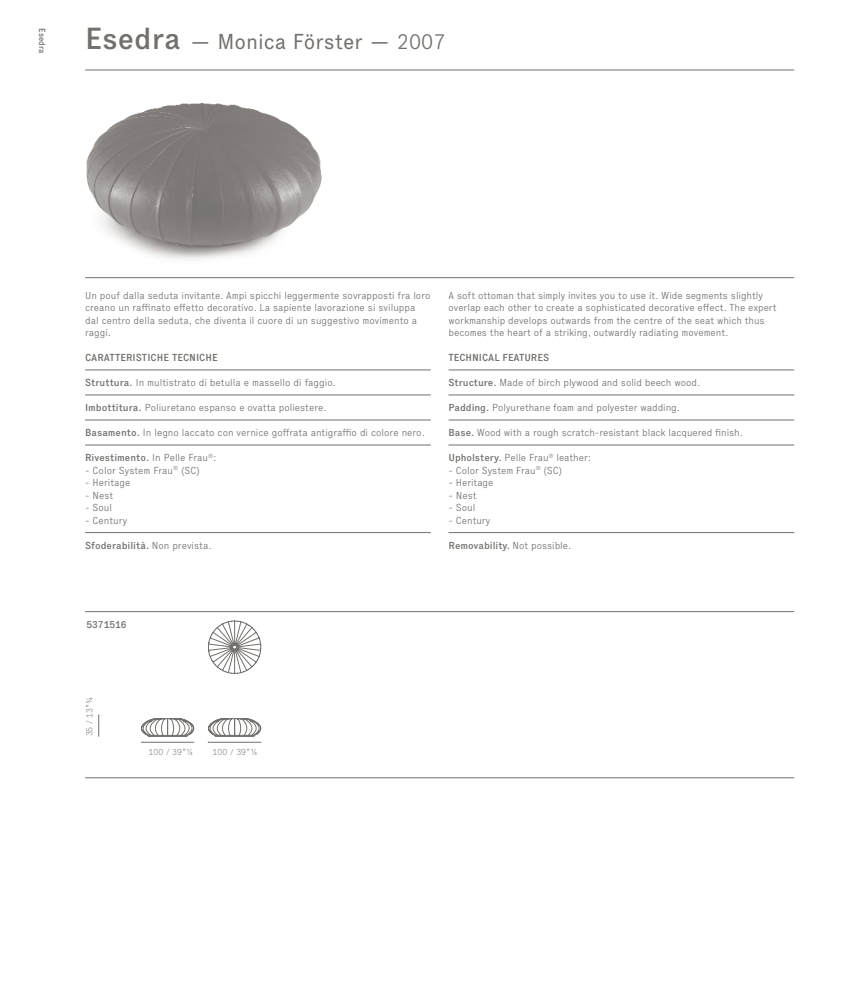
<style>
.page{position:relative;width:851px;height:993px;background:#fff}
.page>*{position:absolute;margin:0;border:0;box-sizing:border-box;transform-origin:0 0}
.t1{font:21.25px "Executive";color:#73706d}
.t2{font:300 10px/12.5px "Executive";letter-spacing:-.005em;color:#73706d}
.t3{font:500 10px "Executive";color:#73706d}
.t4{font:100 8.75px "Executive";color:#73706d}
.t5{font:500 8.75px "Executive";letter-spacing:-.005em;color:#73706d;scale:.9 1}
.s1{font-weight:500;font-size:30px}
.s2{font-weight:300}
.s3{font-weight:500}
</style>
<div class="page">
<hr style="left:85px;top:70px;width:709px;height:1px;background:#73706d">
<hr style="left:85px;top:277px;width:709px;height:1px;background:#73706d">
<hr style="left:85px;top:611px;width:709px;height:1px;background:#73706d">
<hr style="left:85px;top:777px;width:709px;height:1px;background:#73706d">
<hr style="left:85px;top:369px;width:346px;height:1px;background:#73706d">
<hr style="left:85px;top:394px;width:346px;height:1px;background:#73706d">
<hr style="left:85px;top:419px;width:346px;height:1px;background:#73706d">
<hr style="left:85px;top:444px;width:346px;height:1px;background:#73706d">
<hr style="left:85px;top:532px;width:346px;height:1px;background:#73706d">
<hr style="left:448px;top:369px;width:346px;height:1px;background:#73706d">
<hr style="left:448px;top:394px;width:346px;height:1px;background:#73706d">
<hr style="left:448px;top:419px;width:346px;height:1px;background:#73706d">
<hr style="left:448px;top:444px;width:346px;height:1px;background:#73706d">
<hr style="left:448px;top:532px;width:346px;height:1px;background:#73706d">
<svg style="left:98px;top:714px;width:1px;height:22px"></svg>
<svg style="left:141px;top:620px;width:120px;height:122px"></svg>
<img style="left:86px;top:102px;width:236px;height:158px">
<p class="t5" style="left:48px;top:28px;width:29px;rotate:90deg">Esedra</p>
<h1 class="t1" style="left:85px;top:29px;width:362px"><span class="s1">Esedra</span> — Monica Förster — <span class="s2">2007</span></h1>
<p class="t2" style="left:85px;top:289px;width:347px">Un pouf dalla seduta invitante. Ampi spicchi leggermente sovrapposti fra loro creano un raffinato effetto decorativo. La sapiente lavorazione si sviluppa dal centro della seduta, che diventa il cuore di un suggestivo movimento a raggi.</p>
<p class="t3" style="left:85px;top:351px;width:134px">CARATTERISTICHE TECNICHE</p>
<p class="t2" style="left:85px;top:376px;width:252px"><span class="s3">Struttura.</span> In multistrato di betulla e massello di faggio.</p>
<p class="t2" style="left:85px;top:401px;width:243px"><span class="s3">Imbottitura.</span> Poliuretano espanso e ovatta poliestere.</p>
<p class="t2" style="left:85px;top:426px;width:341px"><span class="s3">Basamento.</span> In legno laccato con vernice goffrata antigraffio di colore nero.</p>
<p class="t3" style="left:85px;top:451px;width:133px">Rivestimento. <span class="s2">In Pelle Frau</span><sup>®</sup><span class="s2">:</span></p>
<p class="t2" style="left:85px;top:464px;width:116px">- Color System Frau<sup>®</sup> (SC)</p>
<p class="t2" style="left:85px;top:476px;width:47px">- Heritage</p>
<p class="t2" style="left:85px;top:489px;width:30px">- Nest</p>
<p class="t2" style="left:85px;top:501px;width:29px">- Soul</p>
<p class="t2" style="left:85px;top:514px;width:44px">- Century</p>
<p class="t3" style="left:85px;top:539px;width:128px">Sfoderabilità. <span class="s2">Non prevista.</span></p>
<p class="t2" style="left:448px;top:289px;width:329px">A soft ottoman that simply invites you to use it. Wide segments slightly overlap each other to create a sophisticated decorative effect. The expert workmanship develops outwards from the centre of the seat which thus becomes the heart of a striking, outwardly radiating movement.</p>
<p class="t3" style="left:448px;top:351px;width:102px">TECHNICAL FEATURES</p>
<p class="t2" style="left:448px;top:376px;width:253px"><span class="s3">Structure.</span> Made of birch plywood and solid beech wood.</p>
<p class="t2" style="left:448px;top:401px;width:233px"><span class="s3">Padding.</span> Polyurethane foam and polyester wadding.</p>
<p class="t2" style="left:448px;top:426px;width:296px"><span class="s3">Base.</span> Wood with a rough scratch-resistant black lacquered finish.</p>
<p class="t2" style="left:448px;top:451px;width:144px"><span class="s3">Upholstery.</span> Pelle Frau<sup>®</sup> leather:</p>
<p class="t2" style="left:448px;top:464px;width:115px">- Color System Frau<sup>®</sup> (SC)</p>
<p class="t2" style="left:448px;top:476px;width:46px">- Heritage</p>
<p class="t2" style="left:448px;top:489px;width:29px">- Nest</p>
<p class="t2" style="left:448px;top:501px;width:28px">- Soul</p>
<p class="t2" style="left:448px;top:514px;width:43px">- Century</p>
<p class="t3" style="left:448px;top:539px;width:124px">Removability. <span class="s2">Not possible.</span></p>
<p class="t3" style="left:86px;top:618px;width:42px">5371516</p>
<p class="t4" style="left:84px;top:736px;width:41px;rotate:-90deg">35 / 13"¾</p>
<p class="t4" style="left:148px;top:745px;width:47px">100 / 39"¼</p>
<p class="t4" style="left:212px;top:745px;width:47px">100 / 39"¼</p>
</div>
